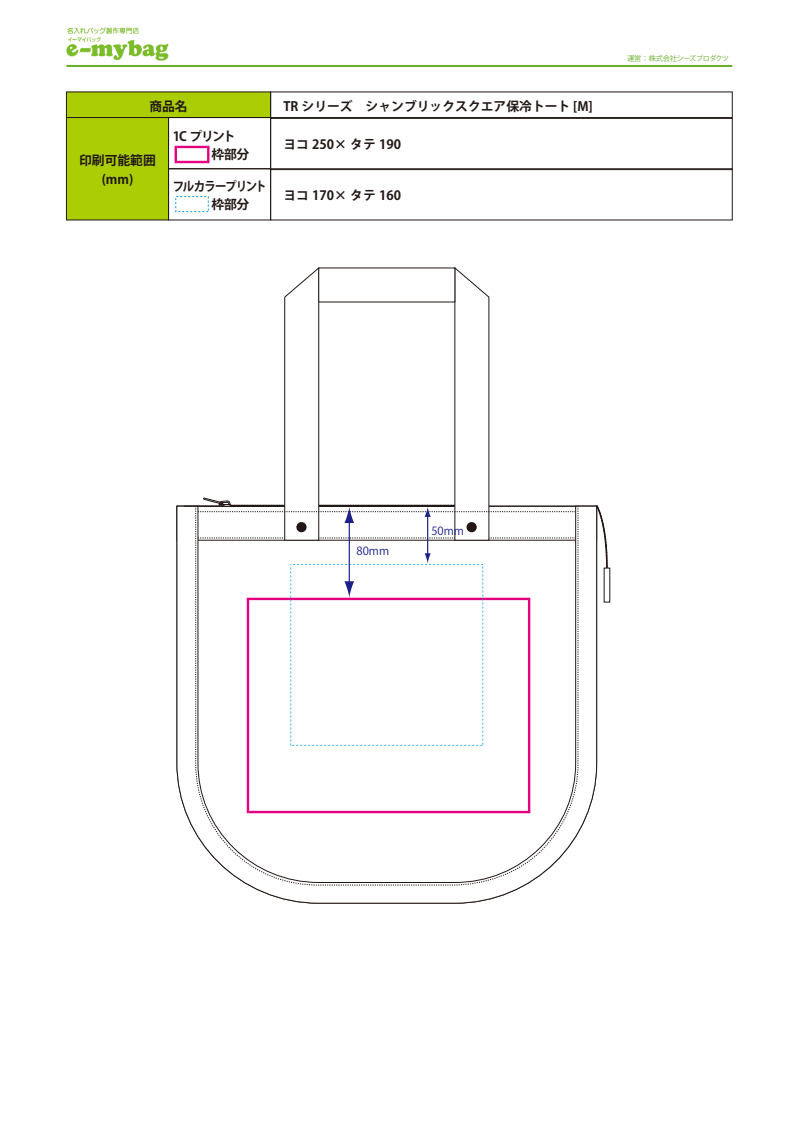
<style>
.page{position:relative;width:794px;height:1123px;background:#fff}
.page>*{position:absolute;margin:0;border:0;box-sizing:border-box;transform-origin:0 0}
.t1{font:700 12.8px/19.2px "Koz Go Pro";color:#221815;text-align:center}
.t2{font:700 12.8px/18.4px "Koz Go Pro";letter-spacing:-.085em;color:#221815;scale:.9 1}
.t3{font:700 12.8px/18.4px "Koz Go Pro";letter-spacing:-.075em;color:#221815}
.t4{font:11.2px "Koz Go Pro";color:#1d2088}
.t5{font:7.2px "Koz Go Pro";letter-spacing:-.045em;color:#67af28}
.s1{font-weight:800;font-size:19.2px;color:#e4007f}
.s2{font-weight:800;font-size:19.2px;color:#00a0e9}
</style>
<div class="page">
<svg style="left:177px;top:506px;width:420px;height:397px"></svg>
<svg style="left:195px;top:506px;width:383px;height:379px"></svg>
<svg style="left:596px;top:505px;width:11px;height:74px"></svg>
<hr style="left:184px;top:506px;width:272px;height:1px;background:#221714">
<svg style="left:604px;top:568px;width:6px;height:34px"></svg>
<svg style="left:247px;top:597px;width:283px;height:216px"></svg>
<hr style="left:349px;top:520px;width:1px;height:64px;background:#1d2088">
<hr style="left:427px;top:515px;width:1px;height:40px;background:#1d2088">
<svg style="left:290px;top:553px;width:193px;height:192px"></svg>
<svg style="left:198px;top:267px;width:377px;height:273px"></svg>
<div style="left:66px;top:91px;width:205px;height:27px;background:#abcd03"></div>
<div style="left:168px;top:117px;width:103px;height:52px;border:1px solid #221815"></div>
<div style="left:66px;top:117px;width:103px;height:103px;background:#abcd03;border:1px solid #221815"></div>
<div style="left:270px;top:91px;width:462px;height:27px;border:1px solid #221815"></div>
<div style="left:168px;top:168px;width:103px;height:52px;border:1px solid #221815"></div>
<div style="left:175px;top:146px;width:34px;height:17px;border:2px solid #e4007f"></div>
<img style="left:66px;top:27px;width:102px;height:34px">
<hr style="left:66px;top:65px;width:666px;height:2px;background:#67af28">
<div style="left:270px;top:118px;width:462px;height:52px;border:1px solid #221815"></div>
<p class="t1" style="left:149px;top:97px;width:40px">商品名</p>
<p class="t1" style="left:79px;top:151px;width:78px">印刷可能範囲(mm)</p>
<p class="t3" style="left:173px;top:128px;width:78px">1C プリント<span class="s1">　</span> 枠部分</p>
<p class="t2" style="left:173px;top:178px;width:106px">フルカラープリント<span class="s2">　</span> 枠部分</p>
<p class="t1" style="left:283px;top:97px;width:311px">TR シリーズ　シャンブリックスクエア保冷トート [M]</p>
<p class="t1" style="left:283px;top:135px;width:119px">ヨコ 250× タテ 190</p>
<p class="t1" style="left:283px;top:186px;width:119px">ヨコ 170× タテ 160</p>
<p class="t5" style="left:627px;top:54px;width:103px">運営：株式会社シーズプロダクツ</p>
<p class="t4" style="left:357px;top:543px;width:34px">80mm</p>
<p class="t4" style="left:431px;top:524px;width:34px">50mm</p>
</div>
